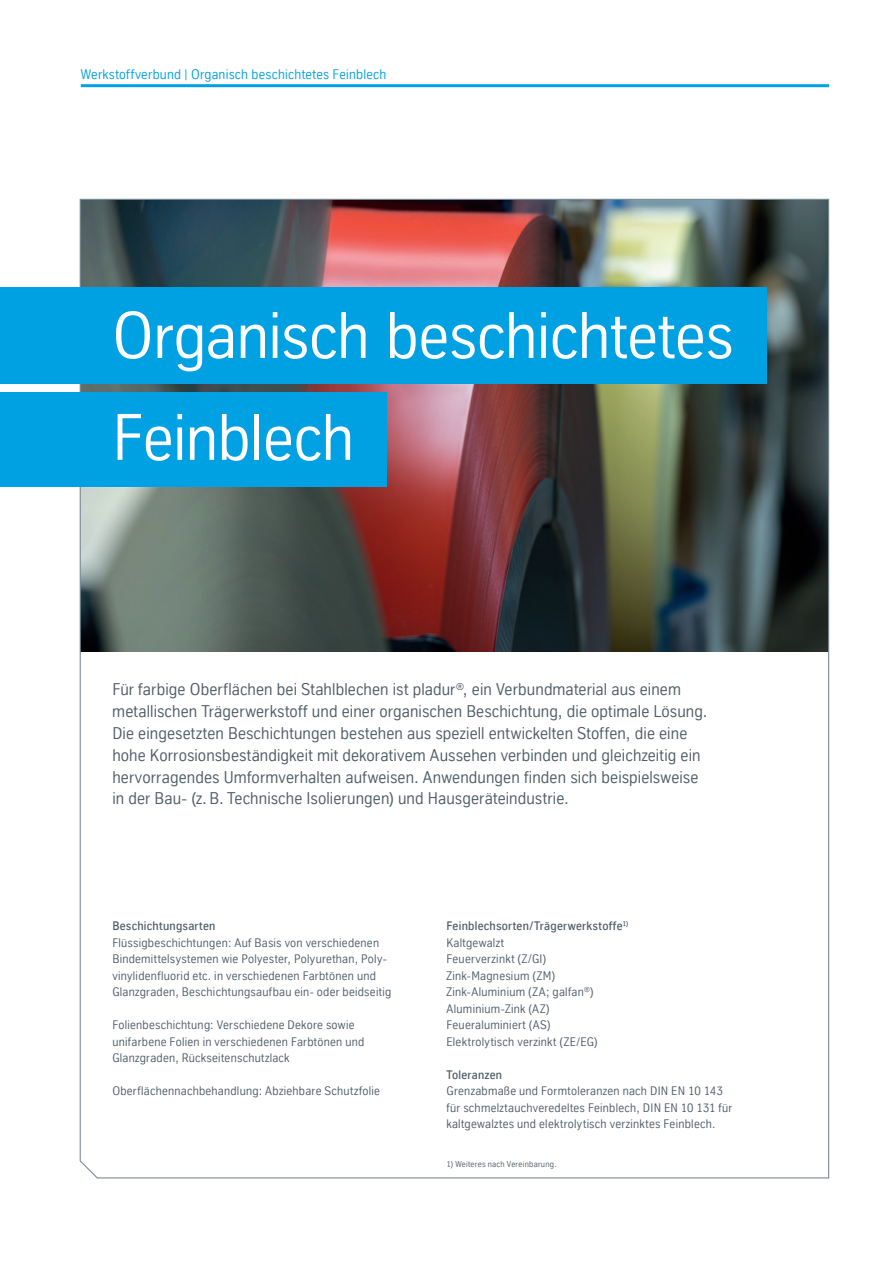
<style>
.page{position:relative;width:893px;height:1263px;background:#fff}
.page>*{position:absolute;margin:0;border:0;box-sizing:border-box;transform-origin:0 0}
._3_2_Headline_Blue_S{font:63.6px/101.9px "TK Type";letter-spacing:-.005em;color:#fff}
._4_5_Infobox_Highlig{font:16.5px/21.8px "TK Type";letter-spacing:.01em;color:#4c5c65}
._0_0_Rubric_Regular{font:13.5px "TK Type";letter-spacing:.02em;color:#00a1e3}
._4_5_Infobox_Highlig-2{font:12px/16.5px "TK Type";letter-spacing:.025em;color:#4c5c65}
._4_5_Infobox_Highlig-3{font:500 12px "TK Type";letter-spacing:.025em;color:#4c5c65}
._3_7_Legend_Regular{font:8.25px "TK Type";letter-spacing:.03em;color:#4c5c65}
</style>
<div class="page">
<hr style="left:81px;top:84px;width:748px;height:3px;background:#00a1e3">
<img style="left:79px;top:198px;width:751px;height:981px">
<div style="left:0;top:392px;width:386px;height:95px;background:#00a1e3"></div>
<div style="left:0;top:288px;width:767px;height:96px;background:#00a1e3"></div>
<p class="_0_0_Rubric_Regular" style="left:81px;top:66px;width:307px">Werkstoffverbund | Organisch beschichtetes Feinblech</p>
<p class="_3_2_Headline_Blue_S" style="left:112px;top:285px;width:623px">Organisch beschichtetes<br>Feinblech</p>
<p class="_4_5_Infobox_Highlig" style="left:112px;top:679px;width:597px">Für farbige Oberflächen bei Stahlblechen ist pladur<sup>®</sup>, ein Verbundmaterial aus einem metallischen Trägerwerkstoff und einer organischen Beschichtung, die optimale Lösung.<br>Die eingesetzten Beschichtungen bestehen aus speziell entwickelten Stoffen, die eine hohe Korrosionsbeständigkeit mit dekorativem Aussehen verbinden und gleichzeitig ein hervorragendes Umformverhalten aufweisen. Anwendungen finden sich beispielsweise in der Bau- (z. B. Technische Isolierungen) und Hausgeräteindustrie.</p>
<p class="_4_5_Infobox_Highlig-3" style="left:112px;top:919px;width:105px">Beschichtungsarten</p>
<p class="_4_5_Infobox_Highlig-2" style="left:112px;top:934px;width:281px">Flüssigbeschichtungen: Auf Basis von verschiedenen Bindemittelsystemen wie Polyester, Polyurethan, Poly&shy;vinylidenfluorid etc. in verschiedenen Farbtönen und Glanzgraden, Beschichtungsaufbau ein- oder beidseitig</p>
<p class="_4_5_Infobox_Highlig-2" style="left:112px;top:1017px;width:254px">Folienbeschichtung: Verschiedene Dekore sowie unifarbene Folien in verschiedenen Farbtönen und<br>Glanzgraden, Rückseitenschutzlack</p>
<p class="_4_5_Infobox_Highlig-2" style="left:112px;top:1083px;width:269px">Oberflächennachbehandlung: Abziehbare Schutzfolie</p>
<p class="_4_5_Infobox_Highlig-3" style="left:446px;top:919px;width:183px">Feinblechsorten/Trägerwerkstoffe<sup>1)</sup></p>
<p class="_4_5_Infobox_Highlig-2" style="left:446px;top:934px;width:59px">Kaltgewalzt</p>
<p class="_4_5_Infobox_Highlig-2" style="left:446px;top:951px;width:101px">Feuerverzinkt (Z/GI)</p>
<p class="_4_5_Infobox_Highlig-2" style="left:446px;top:967px;width:110px">Zink-Magnesium (ZM)</p>
<p class="_4_5_Infobox_Highlig-2" style="left:446px;top:984px;width:149px">Zink-Aluminium (ZA; galfan<sup>®</sup>)</p>
<p class="_4_5_Infobox_Highlig-2" style="left:446px;top:1000px;width:105px">Aluminium-Zink (AZ)</p>
<p class="_4_5_Infobox_Highlig-2" style="left:446px;top:1017px;width:106px">Feueraluminiert (AS)</p>
<p class="_4_5_Infobox_Highlig-2" style="left:446px;top:1033px;width:153px">Elektrolytisch verzinkt (ZE/EG)</p>
<p class="_4_5_Infobox_Highlig-3" style="left:446px;top:1068px;width:57px">Toleranzen</p>
<p class="_4_5_Infobox_Highlig-2" style="left:446px;top:1083px;width:278px">Grenzabmaße und Formtoleranzen nach DIN EN 10 143</p>
<p class="_4_5_Infobox_Highlig-2" style="left:446px;top:1099px;width:287px">für schmelztauchveredeltes Feinblech, DIN EN 10 131 für kaltgewalztes und elektrolytisch verzinktes Feinblech.</p>
<p class="_3_7_Legend_Regular" style="left:446px;top:1159px;width:112px">1) Weiteres nach Vereinbarung.</p>
</div>
